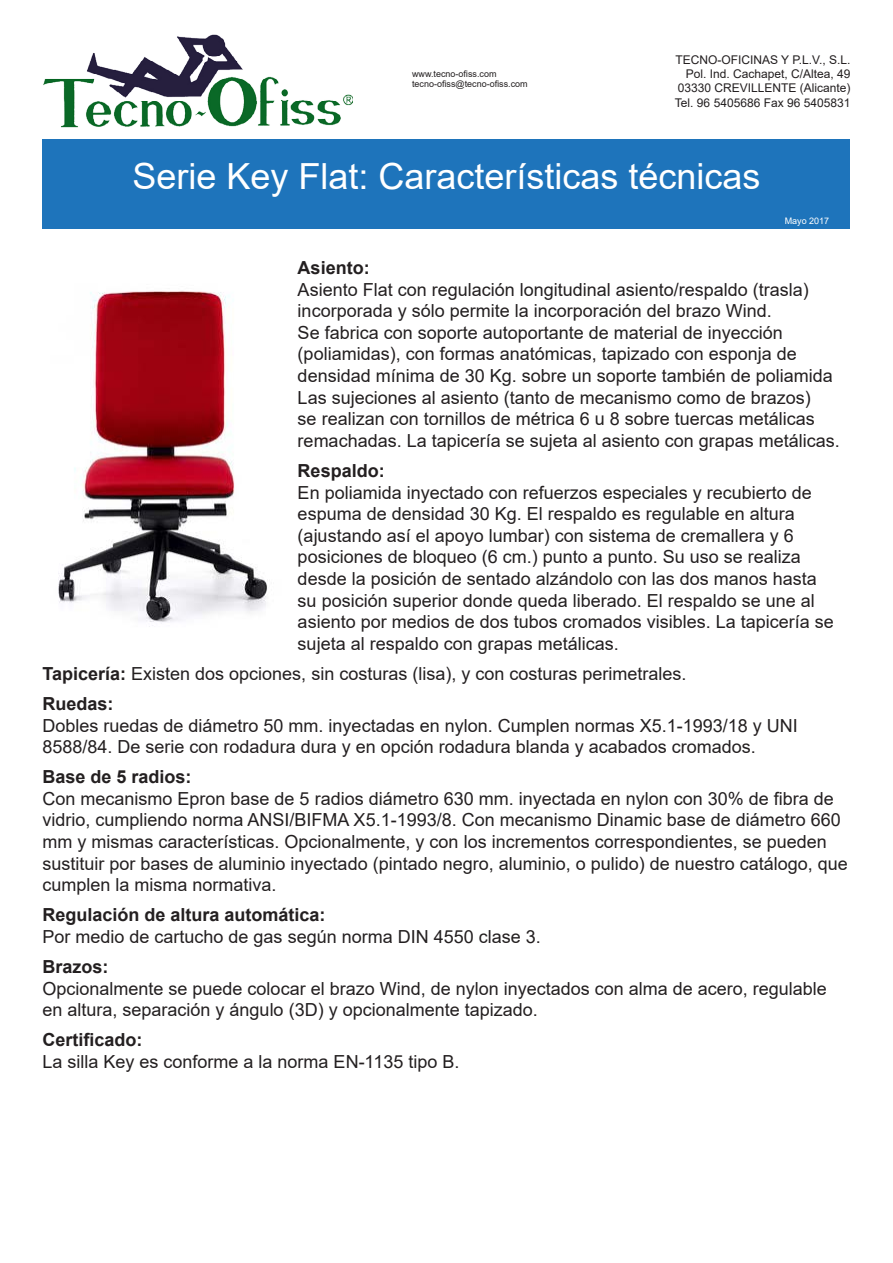
<style>
.page{position:relative;width:893px;height:1263px;background:#fff}
.page>*{position:absolute;margin:0;border:0;box-sizing:border-box;transform-origin:0 0}
.t1{font:36px "Arial";color:#fff}
.t2{font:18px/21.6px "Arial";color:#231f20}
.t3{font:12px "Arial";color:#231f20}
.t4{font:9px "Arial";color:#231f20}
.t5{font:9px "Arial";color:#fff}
.s1{font-weight:700}
</style>
<div class="page">
<div style="left:43px;top:139px;width:807px;height:73px;background:#1e74bb"></div>
<div style="left:43px;top:212px;width:807px;height:17px;background:#1e74bb"></div>
<img style="left:43px;top:34px;width:309px;height:94px">
<img style="left:58px;top:291px;width:209px;height:336px">
<p class="t4" style="left:412px;top:67px;width:86px">www.tecno-ofiss.com</p>
<p class="t4" style="left:412px;top:78px;width:117px">tecno-ofiss@tecno-ofiss.com</p>
<p class="t3" style="left:675px;top:51px;width:176px">TECNO-OFICINAS Y P.L.V., S.L.</p>
<p class="t3" style="left:686px;top:66px;width:166px">Pol. Ind. Cachapet, C/Altea, 49</p>
<p class="t3" style="left:678px;top:80px;width:174px">03330 CREVILLENTE (Alicante)</p>
<p class="t3" style="left:675px;top:94px;width:177px">Tel. 96 5405686 Fax 96 5405831</p>
<p class="t1" style="left:132px;top:151px;width:630px">Serie Key Flat: Características técnicas</p>
<p class="t5" style="left:785px;top:214px;width:46px">Mayo 2017</p>
<p class="t2" style="left:298px;top:257px;width:544px"><span class="s1">Asiento:<br></span>Asiento Flat con regulación longitudinal asiento/respaldo (trasla) incorporada y sólo permite la incorporación del brazo Wind.<br>Se fabrica con soporte autoportante de material de inyección (poliamidas), con formas anatómicas, tapizado con esponja de densidad mínima de 30 Kg. sobre un soporte también de poliamida Las sujeciones al asiento (tanto de mecanismo como de brazos)<br>se realizan con tornillos de métrica 6 u 8 sobre tuercas metálicas remachadas. La tapicería se sujeta al asiento con grapas metálicas.</p>
<p class="t2" style="left:298px;top:460px;width:538px"><span class="s1">Respaldo:<br></span>En poliamida inyectado con refuerzos especiales y recubierto de espuma de densidad 30 Kg. El respaldo es regulable en altura (ajustando así el apoyo lumbar) con sistema de cremallera y 6 posiciones de bloqueo (6 cm.) punto a punto. Su uso se realiza desde la posición de sentado alzándolo con las dos manos hasta su posición superior donde queda liberado. El respaldo se une al asiento por medios de dos tubos cromados visibles. La tapicería se sujeta al respaldo con grapas metálicas.</p>
<p class="t2" style="left:43px;top:663px;width:645px"><span class="s1">Tapicería:</span> Existen dos opciones, sin costuras (lisa), y con costuras perimetrales.</p>
<p class="t2" style="left:43px;top:693px;width:757px"><span class="s1">Ruedas:<br></span>Dobles ruedas de diámetro 50 mm. inyectadas en nylon. Cumplen normas X5.1-1993/18 y UNI<br>8588/84. De serie con rodadura dura y en opción rodadura blanda y acabados cromados.</p>
<p class="t2" style="left:43px;top:766px;width:807px"><span class="s1">Base de 5 radios:<br></span>Con mecanismo Epron base de 5 radios diámetro 630 mm. inyectada en nylon con 30% de fibra de vidrio, cumpliendo norma ANSI/BIFMA X5.1-1993/8. Con mecanismo Dinamic base de diámetro 660 mm y mismas características. Opcionalmente, y con los incrementos correspondientes, se pueden sustituir por bases de aluminio inyectado (pintado negro, aluminio, o pulido) de nuestro catálogo, que cumplen la misma normativa.</p>
<p class="t2" style="left:43px;top:904px;width:500px"><span class="s1">Regulación de altura automática:<br></span>Por medio de cartucho de gas según norma DIN 4550 clase 3.</p>
<p class="t2" style="left:43px;top:956px;width:786px"><span class="s1">Brazos:<br></span>Opcionalmente se puede colocar el brazo Wind, de nylon inyectados con alma de acero, regulable en altura, separación y ángulo (3D) y opcionalmente tapizado.</p>
<p class="t2" style="left:43px;top:1029px;width:418px"><span class="s1">Certificado:<br></span>La silla Key es conforme a la norma EN-1135 tipo B.</p>
</div>
